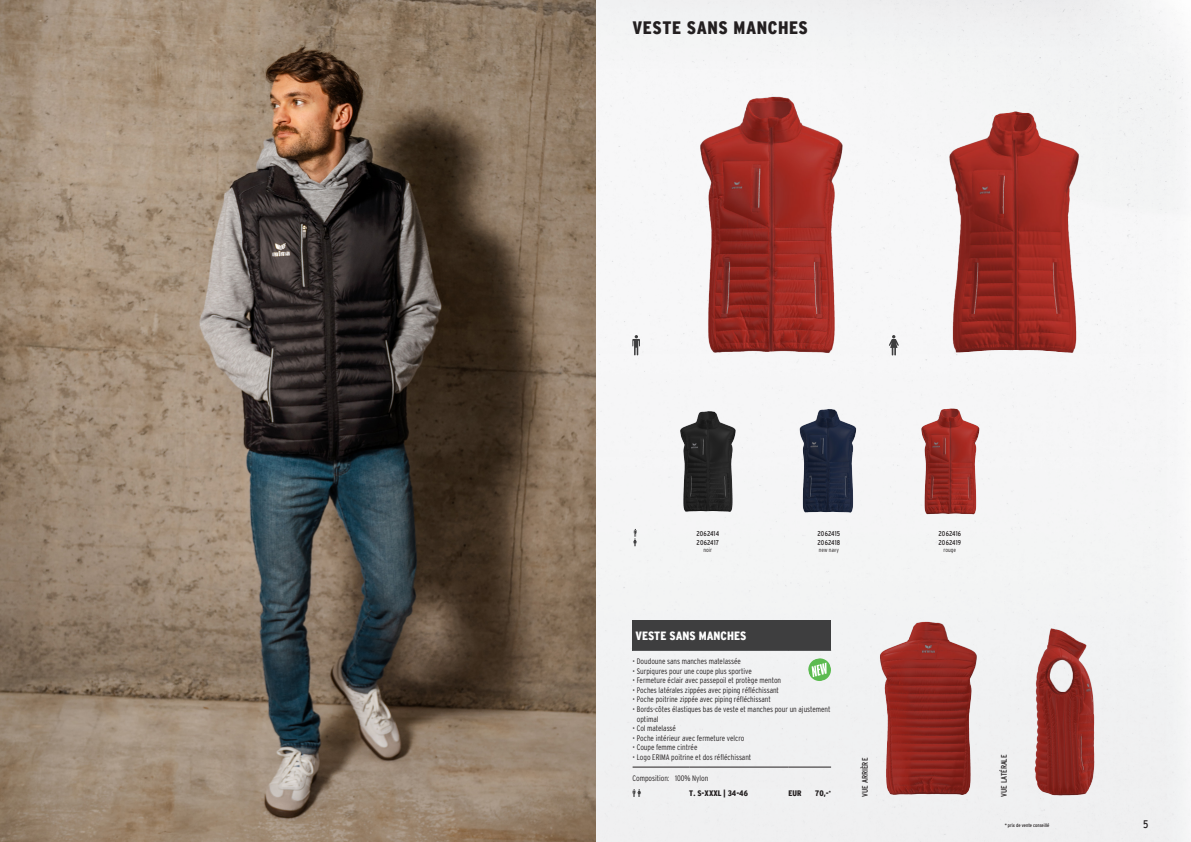
<style>
.page{position:relative;width:1191px;height:842px;background:#fff}
.page>*{position:absolute;margin:0;border:0;box-sizing:border-box;transform-origin:0 0}
.t1{font:900 condensed 18px "Interstate";letter-spacing:.03em;color:#231f20}
.KIT_iBox_Headline{font:900 condensed 12px "Interstate";color:#fff}
.t2{font:condensed 11px "Interstate";color:#231f20}
.KIT_iBox_Material{font:300 8px/9.6px "Interstate Condensed";color:#231f20}
.KIT_iBox_Preis{font:900 condensed 8px "Interstate";color:#231f20}
.t3{font:8px "Interstate Condensed";color:#231f20}
.t4{font:7px/8.4px "Interstate Condensed";letter-spacing:.02em;color:#231f20}
.t5{font:300 6px "Interstate Condensed";color:#231f20}
.t6{font:5px "Interstate Condensed";color:#231f20}
</style>
<div class="page">
<div style="left:595px;top:0;width:595px;height:842px;background:#f3f4f4"></div>
<img style="left:661px;top:400px;width:93px;height:127px">
<img style="left:673px;top:74px;width:195px;height:281px">
<img style="left:778px;top:400px;width:101px;height:127px">
<img style="left:917px;top:74px;width:195px;height:281px">
<svg style="left:632px;top:335px;width:8px;height:20px"></svg>
<svg style="left:889px;top:335px;width:9px;height:20px"></svg>
<svg style="left:633px;top:529px;width:4px;height:17px"></svg>
<img style="left:870px;top:604px;width:117px;height:193px">
<img style="left:1009px;top:604px;width:117px;height:193px">
<img style="left:897px;top:400px;width:105px;height:127px">
<img style="left:0;top:0;width:595px;height:842px">
<div style="left:632px;top:620px;width:199px;height:30px;background:#3e3e3f"></div>
<hr style="left:632px;top:650px;width:57px;height:1px;background:#57585a">
<hr style="left:689px;top:650px;width:99px;height:1px;background:#57585a">
<hr style="left:788px;top:650px;width:43px;height:1px;background:#57585a">
<hr style="left:632px;top:767px;width:57px;height:1px;background:#231f20">
<hr style="left:689px;top:767px;width:99px;height:1px;background:#231f20">
<hr style="left:788px;top:767px;width:43px;height:1px;background:#231f20">
<svg style="left:632px;top:789px;width:9px;height:8px"></svg>
<svg style="left:807px;top:657px;width:25px;height:25px"></svg>
<h1 class="t1" style="left:632px;top:18px;width:177px">VESTE SANS MANCHES</h1>
<p class="t4" style="left:696px;top:530px;width:24px">2062414<br>2062417</p>
<p class="t5" style="left:703px;top:547px;width:10px">noir</p>
<p class="t4" style="left:817px;top:530px;width:24px">2062415<br>2062418</p>
<p class="t5" style="left:819px;top:547px;width:22px">new navy</p>
<p class="t4" style="left:938px;top:530px;width:24px">2062416<br>2062419</p>
<p class="t5" style="left:943px;top:547px;width:14px">rouge</p>
<p class="KIT_iBox_Headline" style="left:635px;top:629px;width:112px">VESTE SANS MANCHES</p>
<p class="KIT_iBox_Material" style="left:632px;top:656px;width:110px">• Doudoune sans manches matelassée</p>
<p class="KIT_iBox_Material" style="left:632px;top:666px;width:121px">• Surpiqures pour une coupe plus sportive</p>
<p class="KIT_iBox_Material" style="left:632px;top:675px;width:150px">• Fermeture éclair avec passepoil et protège menton</p>
<p class="KIT_iBox_Material" style="left:632px;top:685px;width:148px">• Poches latérales zippées avec piping réfléchissant</p>
<p class="KIT_iBox_Material" style="left:632px;top:695px;width:140px">• Poche poitrine zippée avec piping réfléchissant</p>
<p class="KIT_iBox_Material" style="left:637px;top:704px;width:195px;text-indent:-4px">• Bords-côtes élastiques bas de veste et manches pour un ajustement optimal</p>
<p class="KIT_iBox_Material" style="left:632px;top:723px;width:45px">• Col matelassé</p>
<p class="KIT_iBox_Material" style="left:632px;top:733px;width:113px">• Poche intérieur avec fermeture velcro</p>
<p class="KIT_iBox_Material" style="left:632px;top:743px;width:66px">• Coupe femme cintrée</p>
<p class="KIT_iBox_Material" style="left:632px;top:752px;width:120px">• Logo ERIMA poitrine et dos réfléchissant</p>
<p class="KIT_iBox_Material" style="left:632px;top:773px;width:77px">Composition: 100% Nylon</p>
<p class="KIT_iBox_Preis" style="left:689px;top:789px;width:60px">T. S-XXXL | 34-46</p>
<p class="KIT_iBox_Preis" style="left:788px;top:789px;width:15px">EUR</p>
<p class="KIT_iBox_Preis" style="left:815px;top:789px;width:17px">70,-<sup>*</sup></p>
<p class="t3" style="left:860px;top:797px;width:40px;rotate:-90deg">VUE ARRIÈRE</p>
<p class="t3" style="left:999px;top:797px;width:44px;rotate:-90deg">VUE LATÉRALE</p>
<p class="t6" style="left:1004px;top:822px;width:46px">* prix de vente conseillé</p>
<h3 class="t2" style="left:1143px;top:818px;width:7px">5</h3>
</div>
